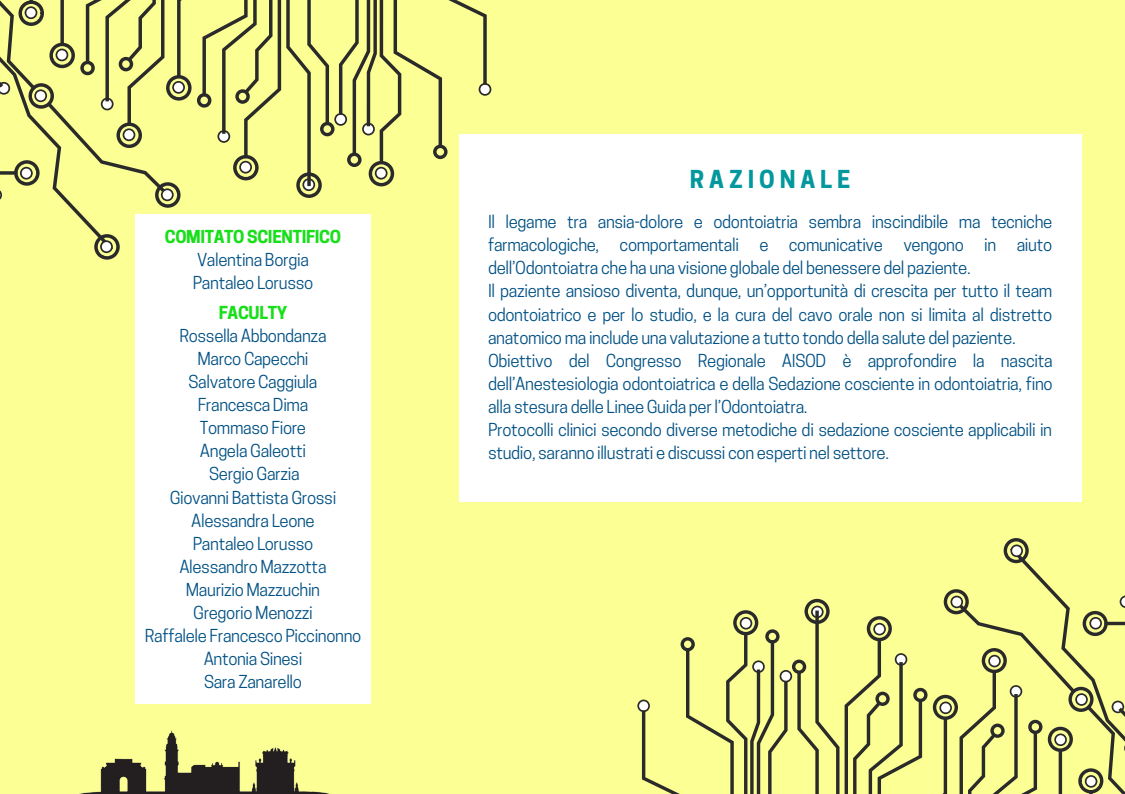
<style>
.page{position:relative;width:1125px;height:794px;background:#fff}
.page>*{position:absolute;margin:0;border:0;box-sizing:border-box;transform-origin:0 0}
.t1{font:700 23.25px "Cooper Hewitt";letter-spacing:.21em;color:#03989e}
.t2{font:16.8px/23.1px "Cooper Hewitt";letter-spacing:-.02em;color:#025184}
.t3{font:700 16.8px "Cooper Hewitt";letter-spacing:-.02em;color:#18df1a}
</style>
<div class="page">
<div style="left:0;top:0;width:1125px;height:793px;background:#fcff93"></div>
<svg style="left:0;top:0;width:491px;height:259px"></svg>
<div style="left:459px;top:134px;width:622px;height:367px;background:#fff"></div>
<svg style="left:637px;top:538px;width:488px;height:255px"></svg>
<img style="left:84px;top:730px;width:242px;height:63px">
<div style="left:135px;top:214px;width:235px;height:489px;background:#fff"></div>
<p class="t3" style="left:165px;top:230px;width:178px">COMITATO SCIENTIFICO</p>
<p class="t2" style="left:193px;top:250px;width:122px">Valentina Borgia<br>Pantaleo Lorusso</p>
<p class="t3" style="left:219px;top:306px;width:70px">FACULTY</p>
<p class="t2" style="left:145px;top:326px;width:218px;text-align:center">Rossella Abbondanza<br>Marco Capecchi<br>Salvatore Caggiula<br>Francesca Dima<br>Tommaso Fiore<br>Angela Galeotti<br>Sergio Garzia<br>Giovanni Battista Grossi<br>Alessandra Leone<br>Pantaleo Lorusso<br>Alessandro Mazzotta<br>Maurizio Mazzuchin<br>Gregorio Menozzi<br>Raffalele Francesco Piccinonno<br>Antonia Sinesi<br>Sara Zanarello</p>
<h1 class="t1" style="left:690px;top:171px;width:162px">RAZIONALE</h1>
<p class="t2" style="left:488px;top:212px;width:566px">Il legame tra ansia-dolore e odontoiatria sembra inscindibile ma tecniche farmacologiche, comportamentali e comunicative vengono in aiuto dell’Odontoiatra che ha una visione globale del benessere del paziente.<br>Il paziente ansioso diventa, dunque, un’opportunità di crescita per tutto il team odontoiatrico e per lo studio, e la cura del cavo orale non si limita al distretto anatomico ma include una valutazione a tutto tondo della salute del paziente.<br>Obiettivo del Congresso Regionale AISOD è approfondire la nascita dell’Anestesiologia odontoiatrica e della Sedazione cosciente in odontoiatria, fino alla stesura delle Linee Guida per l’Odontoiatra.<br>Protocolli clinici secondo diverse metodiche di sedazione cosciente applicabili in studio, saranno illustrati e discussi con esperti nel settore.</p>
</div>
